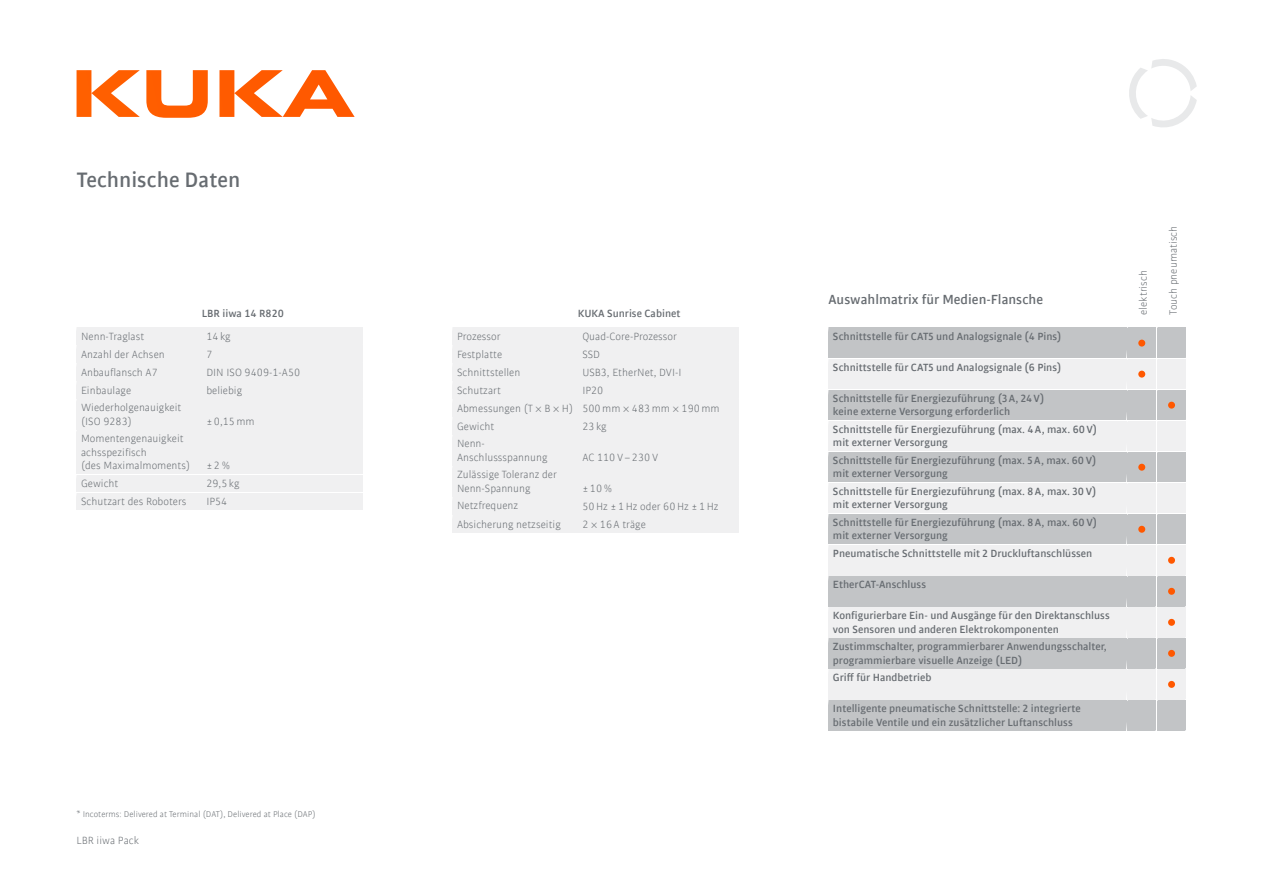
<style>
.page{position:relative;width:1263px;height:893px;background:#fff}
.page>*{position:absolute;margin:0;border:0;box-sizing:border-box;transform-origin:0 0}
.Subline_15___18{font:700 22.5px "KUKA Bulo K";color:#676c71}
.Copy_9_5___12{font:700 14.25px "KUKA Bulo K";color:#676c71}
.Caption_7_5___9{font:700 11.25px/13.5px "KUKA Bulo K";color:#676c71}
.Caption_7_5___9-2{font:11.25px/13.5px "KUKA Bulo K";color:#676c71}
.Caption_7_5___9_bold{font:700 11.25px "KUKA Bulo K";color:#676c71}
.Copy_9_5___12-2{font:11.25px "KUKA Bulo K";color:#676c71}
.Legende_6___7_5{font:9px "KUKA Bulo K";color:#676c71}
</style>
<div class="page">
<svg style="left:77px;top:70px;width:278px;height:48px"></svg>
<svg style="left:1129px;top:59px;width:68px;height:68px"></svg>
<div style="left:77px;top:328px;width:286px;height:182px;background:#f0f0f1"></div>
<div style="left:452px;top:328px;width:287px;height:204px;background:#f0f0f1"></div>
<svg style="left:828px;top:328px;width:358px;height:402px"></svg>
<div style="left:1138px;top:340px;width:7px;height:7px;background:#ff5800;border-radius:50%"></div>
<div style="left:1138px;top:371px;width:7px;height:7px;background:#ff5800;border-radius:50%"></div>
<div style="left:1168px;top:402px;width:7px;height:7px;background:#ff5800;border-radius:50%"></div>
<div style="left:1138px;top:464px;width:7px;height:7px;background:#ff5800;border-radius:50%"></div>
<div style="left:1138px;top:526px;width:7px;height:7px;background:#ff5800;border-radius:50%"></div>
<div style="left:1168px;top:557px;width:7px;height:7px;background:#ff5800;border-radius:50%"></div>
<div style="left:1168px;top:588px;width:7px;height:7px;background:#ff5800;border-radius:50%"></div>
<div style="left:1168px;top:619px;width:7px;height:7px;background:#ff5800;border-radius:50%"></div>
<div style="left:1168px;top:650px;width:7px;height:7px;background:#ff5800;border-radius:50%"></div>
<div style="left:1168px;top:681px;width:7px;height:7px;background:#ff5800;border-radius:50%"></div>
<p class="Subline_15___18" style="left:77px;top:165px;width:165px">Technische Daten</p>
<p class="Caption_7_5___9_bold" style="left:202px;top:306px;width:84px">LBR iiwa 14 R820</p>
<p class="Caption_7_5___9-2" style="left:81px;top:329px;width:65px">Nenn-Traglast</p>
<p class="Caption_7_5___9-2" style="left:206px;top:329px;width:26px">14kg</p>
<p class="Caption_7_5___9-2" style="left:81px;top:347px;width:85px">Anzahl der Achsen</p>
<p class="Caption_7_5___9-2" style="left:206px;top:347px;width:8px">7</p>
<p class="Caption_7_5___9-2" style="left:81px;top:365px;width:78px">Anbauflansch A7</p>
<p class="Caption_7_5___9-2" style="left:206px;top:365px;width:95px">DIN ISO 9409-1-A50</p>
<p class="Caption_7_5___9-2" style="left:81px;top:383px;width:52px">Einbaulage</p>
<p class="Caption_7_5___9-2" style="left:206px;top:383px;width:37px">beliebig</p>
<p class="Caption_7_5___9-2" style="left:81px;top:400px;width:102px">Wiederholgenauigkeit (ISO 9283)</p>
<p class="Caption_7_5___9-2" style="left:206px;top:414px;width:50px">±0,15mm</p>
<p class="Caption_7_5___9-2" style="left:81px;top:432px;width:111px">Momentengenauigkeit achsspezifisch<br>(des Maximalmoments)</p>
<p class="Caption_7_5___9-2" style="left:206px;top:459px;width:26px">±2%</p>
<p class="Caption_7_5___9-2" style="left:81px;top:477px;width:39px">Gewicht</p>
<p class="Caption_7_5___9-2" style="left:206px;top:477px;width:35px">29,5kg</p>
<p class="Caption_7_5___9-2" style="left:81px;top:495px;width:107px">Schutzart des Roboters</p>
<p class="Caption_7_5___9-2" style="left:206px;top:495px;width:23px">IP54</p>
<p class="Legende_6___7_5" style="left:77px;top:808px;width:241px">* Incoterms: Delivered at Terminal (DAT), Delivered at Place (DAP)</p>
<p class="Caption_7_5___9-2" style="left:77px;top:833px;width:64px">LBR iiwa Pack</p>
<p class="Caption_7_5___9_bold" style="left:578px;top:306px;width:104px">KUKA Sunrise Cabinet</p>
<p class="Caption_7_5___9-2" style="left:457px;top:329px;width:45px">Prozessor</p>
<p class="Caption_7_5___9-2" style="left:582px;top:329px;width:96px">Quad-Core-Prozessor</p>
<p class="Caption_7_5___9-2" style="left:457px;top:347px;width:47px">Festplatte</p>
<p class="Caption_7_5___9-2" style="left:582px;top:347px;width:19px">SSD</p>
<p class="Caption_7_5___9-2" style="left:457px;top:365px;width:65px">Schnittstellen</p>
<p class="Caption_7_5___9-2" style="left:582px;top:365px;width:101px">USB3, EtherNet, DVI-I</p>
<p class="Caption_7_5___9-2" style="left:457px;top:383px;width:45px">Schutzart</p>
<p class="Caption_7_5___9-2" style="left:582px;top:383px;width:23px">IP20</p>
<p class="Caption_7_5___9-2" style="left:457px;top:401px;width:118px">Abmessungen (T × B × H)</p>
<p class="Caption_7_5___9-2" style="left:582px;top:401px;width:139px">500mm × 483mm × 190mm</p>
<p class="Caption_7_5___9-2" style="left:457px;top:419px;width:39px">Gewicht</p>
<p class="Caption_7_5___9-2" style="left:582px;top:419px;width:26px">23kg</p>
<p class="Caption_7_5___9-2" style="left:457px;top:436px;width:92px">Nenn-<br>Anschlussspannung</p>
<p class="Caption_7_5___9-2" style="left:582px;top:450px;width:77px">AC 110 V–230 V</p>
<p class="Caption_7_5___9-2" style="left:457px;top:468px;width:101px">Zulässige Toleranz der<br>Nenn-Spannung</p>
<p class="Caption_7_5___9-2" style="left:582px;top:481px;width:32px">±10%</p>
<p class="Caption_7_5___9-2" style="left:457px;top:499px;width:63px">Netzfrequenz</p>
<p class="Caption_7_5___9-2" style="left:582px;top:499px;width:138px">50Hz ±1Hz oder 60Hz ±1Hz</p>
<p class="Caption_7_5___9-2" style="left:457px;top:517px;width:105px">Absicherung netzseitig</p>
<p class="Caption_7_5___9-2" style="left:582px;top:517px;width:65px">2 × 16A träge</p>
<p class="Copy_9_5___12" style="left:828px;top:290px;width:216px">Auswahlmatrix für Medien-Flansche</p>
<p class="Caption_7_5___9" style="left:833px;top:329px;width:230px">Schnittstelle für CAT5 und Analogsignale (4 Pins)</p>
<p class="Caption_7_5___9" style="left:833px;top:360px;width:230px">Schnittstelle für CAT5 und Analogsignale (6 Pins)</p>
<p class="Caption_7_5___9" style="left:833px;top:391px;width:213px">Schnittstelle für Energiezuführung (3A, 24V)</p>
<p class="Caption_7_5___9" style="left:833px;top:404px;width:179px">keine externe Versorgung erforderlich</p>
<p class="Caption_7_5___9" style="left:833px;top:422px;width:266px">Schnittstelle für Energiezuführung (max. 4A, max. 60V)</p>
<p class="Caption_7_5___9" style="left:833px;top:436px;width:116px">mit externer Versorgung</p>
<p class="Caption_7_5___9" style="left:833px;top:453px;width:265px">Schnittstelle für Energiezuführung (max. 5A, max. 60V)</p>
<p class="Caption_7_5___9" style="left:833px;top:467px;width:116px">mit externer Versorgung</p>
<p class="Caption_7_5___9" style="left:833px;top:484px;width:265px">Schnittstelle für Energiezuführung (max. 8A, max. 30V)</p>
<p class="Caption_7_5___9" style="left:833px;top:498px;width:116px">mit externer Versorgung</p>
<p class="Caption_7_5___9" style="left:833px;top:515px;width:266px">Schnittstelle für Energiezuführung (max. 8A, max. 60V)</p>
<p class="Caption_7_5___9" style="left:833px;top:529px;width:116px">mit externer Versorgung</p>
<p class="Caption_7_5___9" style="left:833px;top:546px;width:261px">Pneumatische Schnittstelle mit 2 Druckluftanschlüssen</p>
<p class="Caption_7_5___9" style="left:833px;top:577px;width:95px">EtherCAT-Anschluss</p>
<p class="Caption_7_5___9" style="left:833px;top:608px;width:278px">Konfigurierbare Ein- und Ausgänge für den Direktanschluss von Sensoren und anderen Elektrokomponenten</p>
<p class="Caption_7_5___9" style="left:833px;top:639px;width:275px">Zustimmschalter, programmierbarer Anwendungsschalter,</p>
<p class="Caption_7_5___9" style="left:833px;top:653px;width:191px">programmierbare visuelle Anzeige (LED)</p>
<p class="Caption_7_5___9" style="left:833px;top:670px;width:100px">Griff für Handbetrieb</p>
<p class="Caption_7_5___9" style="left:833px;top:701px;width:249px">Intelligente pneumatische Schnittstelle: 2 integrierte bistabile Ventile und ein zusätzlicher Luftanschluss</p>
<p class="Copy_9_5___12-2" style="left:1136px;top:315px;width:46px;rotate:-90deg">elektrisch</p>
<p class="Copy_9_5___12-2" style="left:1166px;top:315px;width:90px;rotate:-90deg">Touch pneumatisch</p>
</div>
